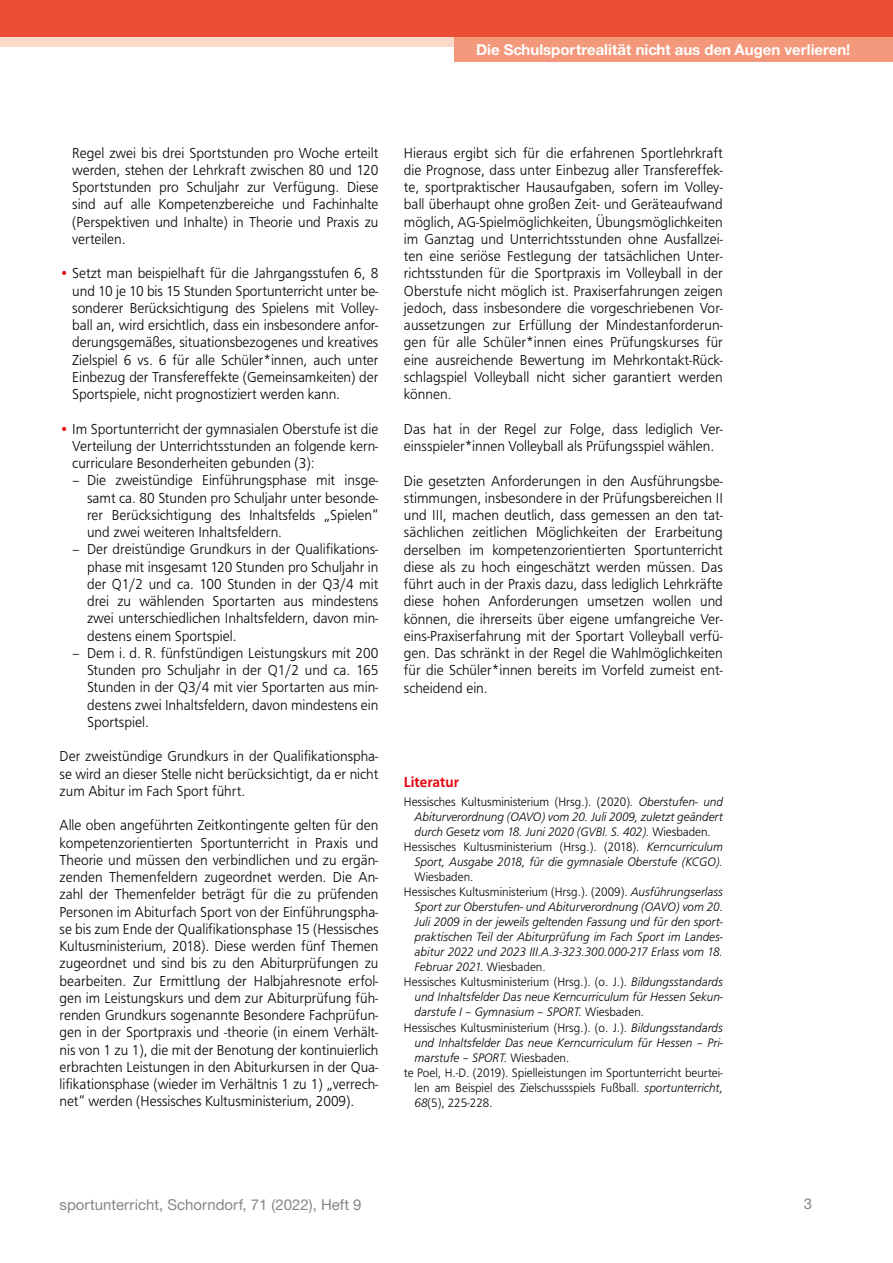
<style>
.page{position:relative;width:893px;height:1263px;background:#fff}
.page>*{position:absolute;margin:0;border:0;box-sizing:border-box;transform-origin:0 0}
.Grundschrift_LZ{font:300 15px/17.2px "Frutus T";color:#000;text-align:justify;scale:.95 1}
.Grundschrift{font:300 15px/17.2px "Frutus T";color:#000;text-align:justify;scale:.95 1}
.t1{font:700 15px "Helvetica Neue CE";color:#fff}
.t2{font:15px "Helvetica Neue CE";color:#868786}
.Literatur-hf{font:500 15px "Frutus T";color:#e3000b;scale:.95 1}
.Literatur_GS{font:italic 300 12.75px/15px "Frutus T";color:#000;text-align:justify;scale:.95 1}
.Literatur_GS-2{font:300 12.75px/15px "Frutus T";color:#000;text-align:justify;scale:.95 1}
.s1{color:#e3000b}
.s2{font-style:normal}
.s3{font-style:italic}
</style>
<div class="page">
<div style="left:0;top:0;width:893px;height:47px;background:#fbd9c9"></div>
<div style="left:454px;top:28px;width:439px;height:34px;background:#f3987a"></div>
<div style="left:0;top:0;width:893px;height:36px;background:#ea4d33"></div>
<p class="t1" style="left:476px;top:41px;width:376px">Die Schulsportrealität nicht aus den Augen verlieren!</p>
<p class="Grundschrift_LZ" style="left:72px;top:144px;width:324px">Regel zwei bis drei Sportstunden pro Woche erteilt werden, stehen der Lehrkraft zwischen 80 und 120<br>Sportstunden pro Schuljahr zur Verfügung. Diese sind auf alle Kompetenzbereiche und Fachinhalte (Perspektiven und Inhalte) in Theorie und Praxis zu verteilen.</p>
<p class="Grundschrift_LZ" style="left:72px;top:264px;width:324px;text-indent:-13px"><span class="s1">•</span> Setzt man beispielhaft für die Jahrgangsstufen 6, 8 und 10 je 10 bis 15 Stunden Sportunterricht unter be&shy;sonderer Berücksichtigung des Spielens mit Volley&shy;ball an, wird ersichtlich, dass ein insbesondere anfor&shy;derungsgemäßes, situationsbezogenes und kreatives Zielspiel 6 vs. 6 für alle Schüler*innen, auch unter Einbezug der Transfereffekte (Gemeinsamkeiten) der Sportspiele, nicht prognostiziert werden kann.</p>
<p class="Grundschrift_LZ" style="left:72px;top:420px;width:324px;text-indent:-13px"><span class="s1">•</span> Im Sportunterricht der gymnasialen Oberstufe ist die Verteilung der Unterrichtsstunden an folgende kern&shy;curriculare Besonderheiten gebunden (3):</p>
<p class="Grundschrift" style="left:87px;top:471px;width:308px;text-indent:-15px">– Die zweistündige Einführungsphase mit insge&shy;samt ca. 80 Stunden pro Schuljahr unter besonde&shy;rer Berücksichtigung des Inhaltsfelds „Spielen“ und zwei weiteren Inhaltsfeldern.</p>
<p class="Grundschrift" style="left:87px;top:540px;width:308px;text-indent:-15px">– Der dreistündige Grundkurs in der Qualifikations&shy;phase mit insgesamt 120 Stunden pro Schuljahr in der Q1/2 und ca. 100 Stunden in der Q3/4 mit drei zu wählenden Sportarten aus mindestens zwei unterschiedlichen Inhaltsfeldern, davon min&shy;destens einem Sportspiel.</p>
<p class="Grundschrift" style="left:87px;top:644px;width:308px;text-indent:-15px">– Dem i. d. R. fünfstündigen Leistungskurs mit 200<br>Stunden pro Schuljahr in der Q1/2 und ca. 165<br>Stunden in der Q3/4 mit vier Sportarten aus min&shy;destens zwei Inhaltsfeldern, davon mindestens ein Sportspiel.</p>
<p class="Grundschrift_LZ" style="left:60px;top:747px;width:337px">Der zweistündige Grundkurs in der Qualifikationspha&shy;se wird an dieser Stelle nicht berücksichtigt, da er nicht zum Abitur im Fach Sport führt.</p>
<p class="Grundschrift_LZ" style="left:60px;top:816px;width:337px">Alle oben angeführten Zeitkontingente gelten für den kompetenzorientierten Sportunterricht in Praxis und Theorie und müssen den verbindlichen und zu ergän&shy;zenden Themenfeldern zugeordnet werden. Die An&shy;zahl der Themenfelder beträgt für die zu prüfenden Personen im Abiturfach Sport von der Einführungspha&shy;se bis zum Ende der Qualifikationsphase 15 (Hessisches Kultusministerium, 2018). Diese werden fünf Themen zugeordnet und sind bis zu den Abiturprüfungen zu bearbeiten. Zur Ermittlung der Halbjahresnote erfol&shy;gen im Leistungskurs und dem zur Abiturprüfung füh&shy;renden Grundkurs sogenannte Besondere Fachprüfun&shy;gen in der Sportpraxis und -theorie (in einem Verhält&shy;nis von 1 zu 1), die mit der Benotung der kontinuierlich erbrachten Leistungen in den Abiturkursen in der Qua&shy;lifikationsphase (wieder im Verhältnis 1 zu 1) „verrech&shy;net“ werden (Hessisches Kultusministerium, 2009).</p>
<p class="Grundschrift_LZ" style="left:404px;top:144px;width:337px">Hieraus ergibt sich für die erfahrenen Sportlehrkraft die Prognose, dass unter Einbezug aller Transfereffek&shy;te, sportpraktischer Hausaufgaben, sofern im Volley&shy;ball überhaupt ohne großen Zeit- und Geräteaufwand möglich, AG-Spielmöglichkeiten, Übungsmöglichkeiten im Ganztag und Unterrichtsstunden ohne Ausfallzei&shy;ten eine seriöse Festlegung der tatsächlichen Unter&shy;richtsstunden für die Sportpraxis im Volleyball in der Oberstufe nicht möglich ist. Praxiserfahrungen zeigen jedoch, dass insbesondere die vorgeschriebenen Vor&shy;aussetzungen zur Erfüllung der Mindestanforderun&shy;gen für alle Schüler*innen eines Prüfungskurses für eine ausreichende Bewertung im Mehrkontakt-Rück&shy;schlagspiel Volleyball nicht sicher garantiert werden können.</p>
<p class="Grundschrift_LZ" style="left:404px;top:420px;width:337px">Das hat in der Regel zur Folge, dass lediglich Ver&shy;einsspieler*innen Volleyball als Prüfungsspiel wählen.</p>
<p class="Grundschrift_LZ" style="left:404px;top:472px;width:337px">Die gesetzten Anforderungen in den Ausführungsbe&shy;stimmungen, insbesondere in der Prüfungsbereichen II und III, machen deutlich, dass gemessen an den tat&shy;sächlichen zeitlichen Möglichkeiten der Erarbeitung derselben im kompetenzorientierten Sportunterricht diese als zu hoch eingeschätzt werden müssen. Das führt auch in der Praxis dazu, dass lediglich Lehrkräfte diese hohen Anforderungen umsetzen wollen und können, die ihrerseits über eigene umfangreiche Ver&shy;eins-Praxiserfahrung mit der Sportart Volleyball verfü&shy;gen. Das schränkt in der Regel die Wahlmöglichkeiten für die Schüler*innen bereits im Vorfeld zumeist ent&shy;scheidend ein.</p>
<p class="Literatur-hf" style="left:404px;top:773px;width:60px">Literatur</p>
<p class="Literatur_GS" style="left:415px;top:794px;width:326px;text-indent:-11px"><span class="s2">Hessisches Kultusministerium (Hrsg.). (2020).</span> Oberstufen- und Abiturverordnung (OAVO) vom 20. Juli 2009, zuletzt geändert durch Gesetz vom 18. Juni 2020 (GVBl. S. 402). <span class="s2">Wiesbaden.</span></p>
<p class="Literatur_GS" style="left:415px;top:839px;width:326px;text-indent:-11px"><span class="s2">Hessisches Kultusministerium (Hrsg.). (2018).</span> Kerncurriculum Sport, Ausgabe 2018, für die gymnasiale Oberstufe (KCGO).<br><span class="s2">Wiesbaden.</span></p>
<p class="Literatur_GS" style="left:415px;top:884px;width:326px;text-indent:-11px"><span class="s2">Hessisches Kultusministerium (Hrsg.). (2009).</span> Ausführungserlass Sport zur Oberstufen- und Abiturverordnung (OAVO) vom 20.<br>Juli 2009 in der jeweils geltenden Fassung und für den sport&shy;praktischen Teil der Abiturprüfung im Fach Sport im Landes&shy;abitur 2022 und 2023 III.A.3-323.300.000-217 Erlass vom 18.<br>Februar 2021. <span class="s2">Wiesbaden.</span></p>
<p class="Literatur_GS" style="left:415px;top:974px;width:326px;text-indent:-11px"><span class="s2">Hessisches Kultusministerium (Hrsg.). (o. J.).</span> Bildungsstandards und Inhaltsfelder Das neue Kerncurriculum für Hessen Sekun&shy;darstufe I – Gymnasium – SPORT. <span class="s2">Wiesbaden.</span></p>
<p class="Literatur_GS" style="left:415px;top:1019px;width:326px;text-indent:-11px"><span class="s2">Hessisches Kultusministerium (Hrsg.). (o. J.).</span> Bildungsstandards und Inhaltsfelder Das neue Kerncurriculum für Hessen – Pri&shy;marstufe – SPORT. <span class="s2">Wiesbaden.</span></p>
<p class="Literatur_GS-2" style="left:415px;top:1065px;width:326px;text-indent:-11px">te Poel, H.-D. (2019). Spielleistungen im Sportunterricht beurtei&shy;len am Beispiel des Zielschussspiels Fußball. <span class="s3">sportunterricht, 68</span>(5), 225-228.</p>
<p class="t2" style="left:60px;top:1196px;width:304px">sportunterricht, Schorndorf, 71 (2022), Heft 9</p>
<p class="t2" style="left:804px;top:1195px;width:10px">3</p>
</div>
